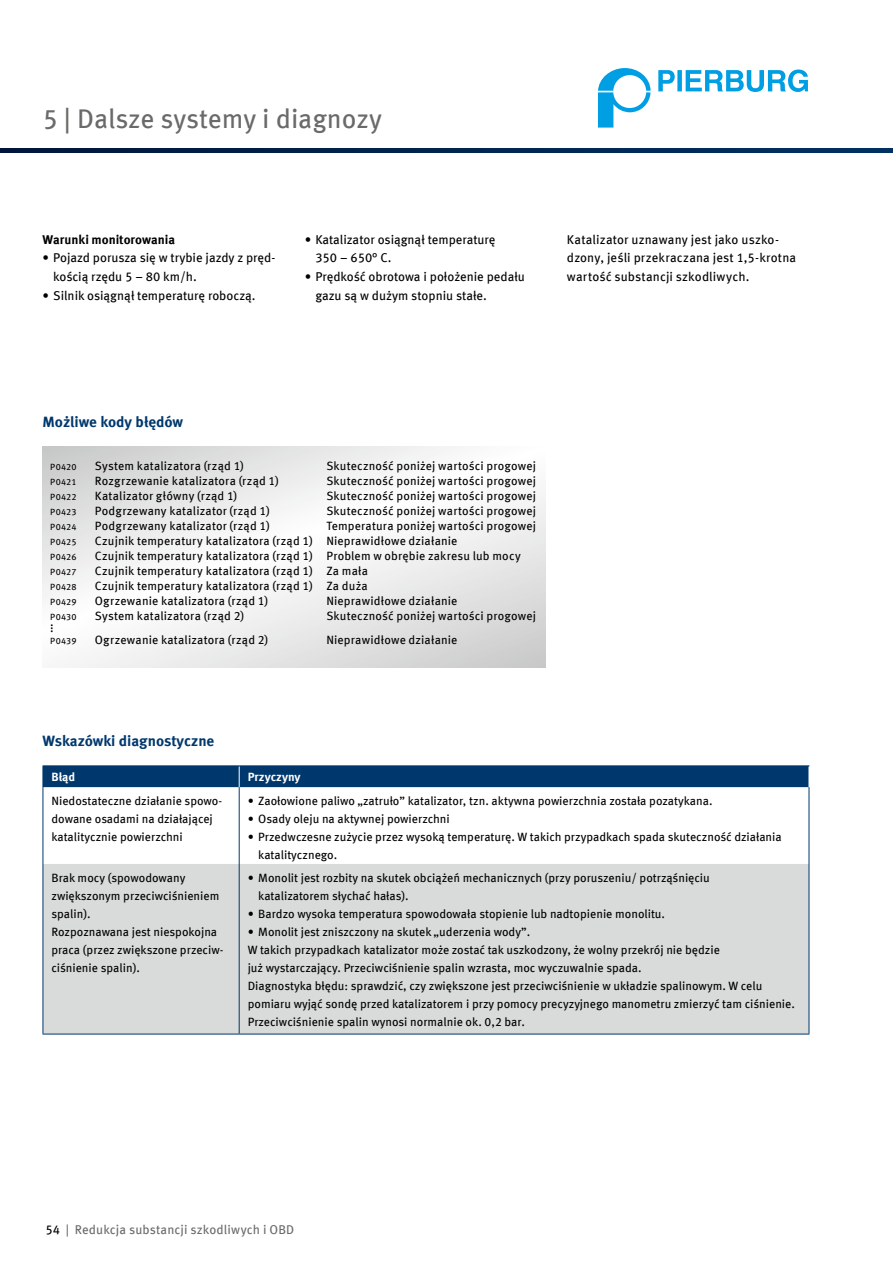
<style>
.page{position:relative;width:893px;height:1263px;background:#fff}
.page>*{position:absolute;margin:0;border:0;box-sizing:border-box;transform-origin:0 0}
.t1{font:27px "Meta OFC";letter-spacing:-.005em;color:#6a6a69}
.t2{font:700 15px "Meta OFC";color:#00386d}
.t3{font:12.75px/18.8px "Meta OFC";color:#000}
.t4{font:12.75px "Meta OFC";letter-spacing:.005em;color:#6a6a69}
.t5{font:700 12.75px "Meta OFC";color:#000}
.t6{font:12px/18px "Meta OFC";color:#000}
.t7{font:700 12px "Meta OFC";color:#fff}
.t8{font:9px "Meta OFC";letter-spacing:.025em;color:#000}
.s1{color:#000}
</style>
<div class="page">
<svg style="left:0;top:149px;width:893px;height:3px;background:#00234d"></svg>
<svg style="left:43px;top:446px;width:503px;height:222px"></svg>
<div style="left:44px;top:864px;width:765px;height:170px;background:#d9dada"></div>
<hr style="left:43px;top:765px;width:196px;height:1px;background:#00386d">
<div style="left:43px;top:766px;width:767px;height:21px;background:#00386d"></div>
<hr style="left:239px;top:765px;width:570px;height:1px;background:#00386d">
<hr style="left:43px;top:787px;width:1px;height:77px;background:#00386d">
<hr style="left:43px;top:864px;width:1px;height:170px;background:#00386d">
<hr style="left:43px;top:1034px;width:196px;height:1px;background:#00386d">
<hr style="left:239px;top:1034px;width:570px;height:1px;background:#00386d">
<hr style="left:239px;top:787px;width:1px;height:77px;background:#00386d">
<hr style="left:809px;top:787px;width:1px;height:77px;background:#00386d">
<hr style="left:239px;top:864px;width:1px;height:170px;background:#00386d">
<hr style="left:809px;top:864px;width:1px;height:170px;background:#00386d">
<svg style="left:598px;top:68px;width:53px;height:60px"></svg>
<svg style="left:658px;top:69px;width:150px;height:23px"></svg>
<h1 class="t1" style="left:43px;top:101px;width:341px">5 | Dalsze systemy i diagnozy</h1>
<p class="t5" style="left:43px;top:231px;width:134px">Warunki monitorowania</p>
<p class="t3" style="left:53px;top:248px;width:224px;text-indent:-11px">• Pojazd porusza się w trybie jazdy z pręd&shy;kością rzędu 5 – 80 km/h.</p>
<p class="t3" style="left:43px;top:286px;width:214px">• Silnik osiągnął temperaturę roboczą.</p>
<p class="t3" style="left:315px;top:230px;width:182px;text-indent:-11px">• Katalizator osiągnął temperaturę<br>350 – 650° C.</p>
<p class="t3" style="left:315px;top:267px;width:211px;text-indent:-11px">• Prędkość obrotowa i położenie pedału gazu są w dużym stopniu stałe.</p>
<p class="t3" style="left:567px;top:230px;width:231px">Katalizator uznawany jest jako uszko&shy;dzony, jeśli przekraczana jest 1,5-krotna wartość substancji szkodliwych.</p>
<p class="t2" style="left:43px;top:412px;width:142px">Możliwe kody błędów</p>
<p class="t8" style="left:50px;top:461px;width:28px">P0420</p>
<p class="t6" style="left:95px;top:457px;width:150px">System katalizatora (rząd 1)</p>
<p class="t6" style="left:326px;top:457px;width:211px">Skuteczność poniżej wartości progowej</p>
<p class="t8" style="left:50px;top:476px;width:28px">P0421</p>
<p class="t6" style="left:95px;top:472px;width:185px">Rozgrzewanie katalizatora (rząd 1)</p>
<p class="t6" style="left:326px;top:472px;width:211px">Skuteczność poniżej wartości progowej</p>
<p class="t8" style="left:50px;top:491px;width:28px">P0422</p>
<p class="t6" style="left:95px;top:487px;width:144px">Katalizator główny (rząd 1)</p>
<p class="t6" style="left:326px;top:487px;width:211px">Skuteczność poniżej wartości progowej</p>
<p class="t8" style="left:50px;top:506px;width:28px">P0423</p>
<p class="t6" style="left:95px;top:502px;width:176px">Podgrzewany katalizator (rząd 1)</p>
<p class="t6" style="left:326px;top:502px;width:211px">Skuteczność poniżej wartości progowej</p>
<p class="t8" style="left:50px;top:521px;width:28px">P0424</p>
<p class="t6" style="left:95px;top:517px;width:176px">Podgrzewany katalizator (rząd 1)</p>
<p class="t6" style="left:326px;top:517px;width:211px">Temperatura poniżej wartości progowej</p>
<p class="t8" style="left:50px;top:536px;width:28px">P0425</p>
<p class="t6" style="left:95px;top:532px;width:364px">Czujnik temperatury katalizatora (rząd 1) Nieprawidłowe działanie</p>
<p class="t8" style="left:50px;top:551px;width:28px">P0426</p>
<p class="t6" style="left:95px;top:547px;width:427px">Czujnik temperatury katalizatora (rząd 1) Problem w obrębie zakresu lub mocy</p>
<p class="t8" style="left:50px;top:566px;width:28px">P0427</p>
<p class="t6" style="left:95px;top:562px;width:275px">Czujnik temperatury katalizatora (rząd 1) Za mała</p>
<p class="t8" style="left:50px;top:581px;width:28px">P0428</p>
<p class="t6" style="left:95px;top:577px;width:274px">Czujnik temperatury katalizatora (rząd 1) Za duża</p>
<p class="t8" style="left:50px;top:596px;width:28px">P0429</p>
<p class="t6" style="left:95px;top:592px;width:175px">Ogrzewanie katalizatora (rząd 1)</p>
<p class="t6" style="left:326px;top:592px;width:133px">Nieprawidłowe działanie</p>
<p class="t8" style="left:50px;top:611px;width:28px">P0430</p>
<p class="t6" style="left:95px;top:607px;width:151px">System katalizatora (rząd 2)</p>
<p class="t6" style="left:326px;top:607px;width:211px">Skuteczność poniżej wartości progowej</p>
<p class="t6" style="left:50px;top:616px;width:5px">...</p>
<p class="t8" style="left:50px;top:635px;width:28px">P0439</p>
<p class="t6" style="left:95px;top:631px;width:175px">Ogrzewanie katalizatora (rząd 2)</p>
<p class="t6" style="left:326px;top:631px;width:133px">Nieprawidłowe działanie</p>
<p class="t2" style="left:43px;top:731px;width:173px">Wskazówki diagnostyczne</p>
<p class="t7" style="left:51px;top:769px;width:25px">Błąd</p>
<p class="t7" style="left:248px;top:769px;width:54px">Przyczyny</p>
<p class="t6" style="left:51px;top:791px;width:172px">Niedostateczne działanie spowo&shy;dowane osadami na działającej katalitycznie powierzchni</p>
<p class="t6" style="left:248px;top:791px;width:466px">• Zaołowione paliwo „zatruło” katalizator, tzn. aktywna powierzchnia została pozatykana.</p>
<p class="t6" style="left:248px;top:809px;width:204px">• Osady oleju na aktywnej powierzchni</p>
<p class="t6" style="left:258px;top:827px;width:525px;text-indent:-11px">• Przedwczesne zużycie przez wysoką temperaturę. W takich przypadkach spada skuteczność działania katalitycznego.</p>
<p class="t6" style="left:51px;top:868px;width:174px">Brak mocy (spowodowany zwiększonym przeciwciśnieniem spalin).<br>Rozpoznawana jest niespokojna praca (przez zwiększone przeciw&shy;ciśnienie spalin).</p>
<p class="t6" style="left:258px;top:868px;width:453px;text-indent:-11px">• Monolit jest rozbity na skutek obciążeń mechanicznych (przy poruszeniu/ potrząśnięciu katalizatorem słychać hałas).</p>
<p class="t6" style="left:248px;top:904px;width:419px">• Bardzo wysoka temperatura spowodowała stopienie lub nadtopienie monolitu.</p>
<p class="t6" style="left:248px;top:922px;width:549px">• Monolit jest zniszczony na skutek „uderzenia wody”.<br>W takich przypadkach katalizator może zostać tak uszkodzony, że wolny przekrój nie będzie<br>już wystarczający. Przeciwciśnienie spalin wzrasta, moc wyczuwalnie spada.<br>Diagnostyka błędu: sprawdzić, czy zwiększone jest przeciwciśnienie w układzie spalinowym. W celu pomiaru wyjąć sondę przed katalizatorem i przy pomocy precyzyjnego manometru zmierzyć tam ciśnienie.<br>Przeciwciśnienie spalin wynosi normalnie ok. 0,2 bar.</p>
<p class="t4" style="left:45px;top:1222px;width:250px"><span class="s1">54</span> | Redukcja substancji szkodliwych i OBD</p>
</div>
